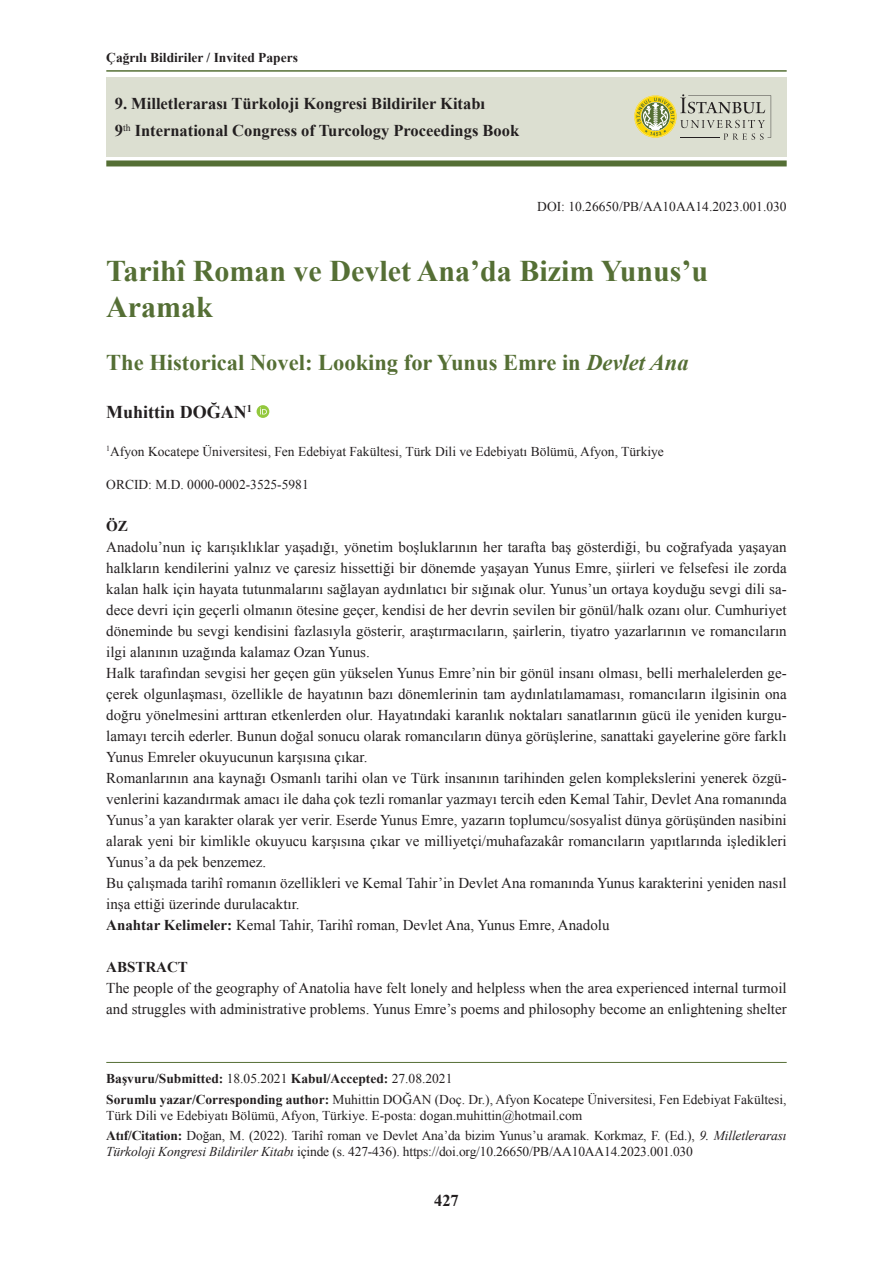
<style>
.page{position:relative;width:893px;height:1263px;background:#fff}
.page>*{position:absolute;margin:0;border:0;box-sizing:border-box;transform-origin:0 0}
.t1{font:700 30px/36px "Times New Roman";color:#556f35}
.t2{font:700 22.5px "Times New Roman";color:#556f35}
.t3{font:700 18px "Times New Roman";color:#231f20}
.t4{font:700 16.5px/27px "Times New Roman";color:#231f20}
.t5{font:15px/21px "Times New Roman";color:#231f20}
.t6{font:700 15px "Times New Roman";color:#231f20}
.t7{font:13.5px/20.4px "Times New Roman";color:#231f20}
.t8{font:700 13.5px "Times New Roman";color:#231f20}
.s1{font-style:italic}
.s2{font-weight:700}
</style>
<div class="page">
<div style="left:106px;top:77px;width:681px;height:80px;background:#dcdfd1"></div>
<div style="left:106px;top:160px;width:681px;height:6px;background:#556f35"></div>
<svg style="left:634px;top:94px;width:137px;height:46px"></svg>
<hr style="left:106px;top:70px;width:681px;height:2px;background:#556f35">
<hr style="left:106px;top:1062px;width:681px;height:1px;background:#556f35">
<svg style="left:257px;top:405px;width:12px;height:13px"></svg>
<svg style="left:260px;top:407px;width:7px;height:7px"></svg>
<p class="t8" style="left:106px;top:48px;width:193px">Çağrılı Bildiriler / Invited Papers</p>
<p class="t4" style="left:115px;top:90px;width:406px">9. Milletlerarası Türkoloji Kongresi Bildiriler Kitabı<br>9<sup>th</sup> International Congress of Turcology Proceedings Book</p>
<p class="t7" style="left:537px;top:196px;width:251px">DOI: 10.26650/PB/AA10AA14.2023.001.030</p>
<h1 class="t1" style="left:106px;top:253px;width:603px">Tarihî Roman ve Devlet Ana’da Bizim Yunus’u<br>Aramak</h1>
<h2 class="t2" style="left:106px;top:347px;width:584px">The Historical Novel: Looking for Yunus Emre in <span class="s1">Devlet Ana</span></h2>
<p class="t3" style="left:106px;top:399px;width:147px">Muhittin DOĞAN<sup>1</sup></p>
<p class="t7" style="left:106px;top:441px;width:559px"><sup>1</sup>Afyon Kocatepe Üniversitesi, Fen Edebiyat Fakültesi, Türk Dili ve Edebiyatı Bölümü, Afyon, Türkiye</p>
<p class="t7" style="left:106px;top:474px;width:204px">ORCID: M.D. 0000-0002-3525-5981</p>
<p class="t6" style="left:106px;top:515px;width:23px">ÖZ</p>
<p class="t5" style="left:106px;top:536px;width:682px">Anadolu’nun iç karışıklıklar yaşadığı, yönetim boşluklarının her tarafta baş gösterdiği, bu coğrafyada yaşayan halkların kendilerini yalnız ve çaresiz hissettiği bir dönemde yaşayan Yunus Emre, şiirleri ve felsefesi ile zorda kalan halk için hayata tutunmalarını sağlayan aydınlatıcı bir sığınak olur. Yunus’un ortaya koyduğu sevgi dili sa&shy;dece devri için geçerli olmanın ötesine geçer, kendisi de her devrin sevilen bir gönül/halk ozanı olur. Cumhuriyet döneminde bu sevgi kendisini fazlasıyla gösterir, araştırmacıların, şairlerin, tiyatro yazarlarının ve romancıların ilgi alanının uzağında kalamaz Ozan Yunus.<br>Halk tarafından sevgisi her geçen gün yükselen Yunus Emre’nin bir gönül insanı olması, belli merhalelerden ge&shy;çerek olgunlaşması, özellikle de hayatının bazı dönemlerinin tam aydınlatılamaması, romancıların ilgisinin ona doğru yönelmesini arttıran etkenlerden olur. Hayatındaki karanlık noktaları sanatlarının gücü ile yeniden kurgu&shy;lamayı tercih ederler. Bunun doğal sonucu olarak romancıların dünya görüşlerine, sanattaki gayelerine göre farklı Yunus Emreler okuyucunun karşısına çıkar.<br>Romanlarının ana kaynağı Osmanlı tarihi olan ve Türk insanının tarihinden gelen komplekslerini yenerek özgü&shy;venlerini kazandırmak amacı ile daha çok tezli romanlar yazmayı tercih eden Kemal Tahir, Devlet Ana romanında Yunus’a yan karakter olarak yer verir. Eserde Yunus Emre, yazarın toplumcu/sosyalist dünya görüşünden nasibini alarak yeni bir kimlikle okuyucu karşısına çıkar ve milliyetçi/muhafazakâr romancıların yapıtlarında işledikleri Yunus’a da pek benzemez.<br>Bu çalışmada tarihî romanın özellikleri ve Kemal Tahir’in Devlet Ana romanında Yunus karakterini yeniden nasıl inşa ettiği üzerinde durulacaktır.<br><span class="s2">Anahtar Kelimeler:</span> Kemal Tahir, Tarihî roman, Devlet Ana, Yunus Emre, Anadolu</p>
<p class="t6" style="left:106px;top:956px;width:83px">ABSTRACT</p>
<p class="t5" style="left:106px;top:977px;width:682px">The people of the geography of Anatolia have felt lonely and helpless when the area experienced internal turmoil and struggles with administrative problems. Yunus Emre’s poems and philosophy become an enlightening shelter</p>
<p class="t7" style="left:106px;top:1068px;width:682px"><span class="s2">Başvuru/Submitted:</span> 18.05.2021 <span class="s2">Kabul/Accepted:</span> 27.08.2021<br><span class="s2">Sorumlu yazar/Corresponding author:</span> Muhittin DOĞAN (Doç. Dr.), Afyon Kocatepe Üniversitesi, Fen Edebiyat Fakültesi,</p>
<p class="t7" style="left:106px;top:1105px;width:682px">Türk Dili ve Edebiyatı Bölümü, Afyon, Türkiye. E-posta: dogan.muhittin@hotmail.com<br><span class="s2">Atıf/Citation:</span> Doğan, M. (2022). Tarihî roman ve Devlet Ana’da bizim Yunus’u aramak. Korkmaz, F. (Ed.), <span class="s1">9. Milletlerarası</span></p>
<p class="t7" style="left:106px;top:1141px;width:588px"><span class="s1">Türkoloji Kongresi Bildiriler Kitabı</span> içinde (s. 427-436). https://doi.org/10.26650/PB/AA10AA14.2023.001.030</p>
<p class="t4" style="left:434px;top:1187px;width:26px">427</p>
</div>
